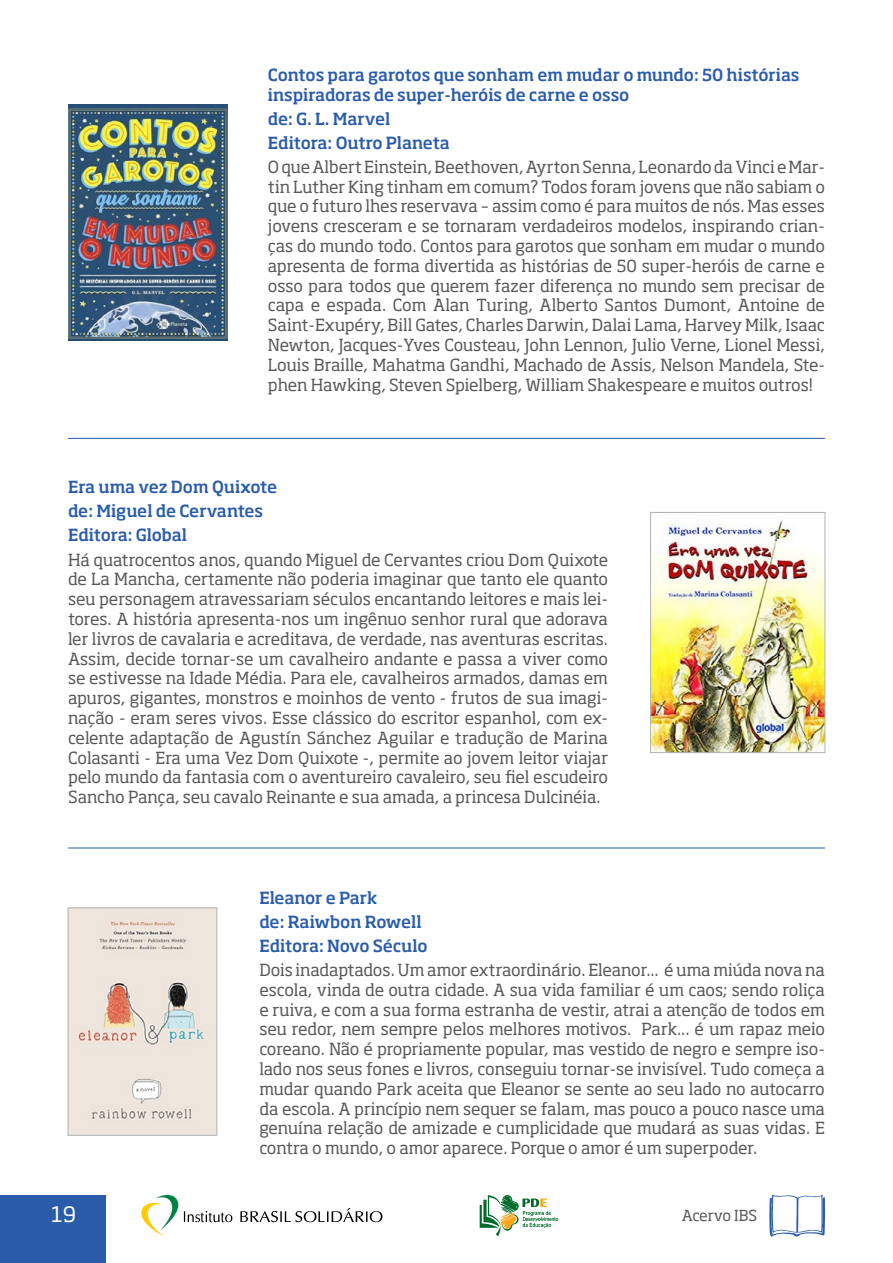
<style>
.page{position:relative;width:893px;height:1263px;background:#fff}
.page>*{position:absolute;margin:0;border:0;box-sizing:border-box;transform-origin:0 0}
.t1{font:21px "Soho Std";color:#fff}
.t2{font:16.5px/19.8px "Soho Std";letter-spacing:-.01em;color:#58595b;text-align:justify}
.t3{font:500 16.5px/24px "Soho Std";letter-spacing:-.01em;color:#2a5caa}
.t4{font:15px "Soho Std";color:#58595b}
</style>
<div class="page">
<div style="left:0;top:1195px;width:106px;height:68px;background:#2a5caa"></div>
<svg style="left:240px;top:1208px;width:142px;height:14px"></svg>
<svg style="left:141px;top:1195px;width:91px;height:42px"></svg>
<svg style="left:480px;top:1195px;width:78px;height:41px"></svg>
<svg style="left:769px;top:1195px;width:56px;height:42px"></svg>
<img style="left:68px;top:104px;width:159px;height:237px">
<hr style="left:68px;top:438px;width:757px;height:1px;background:#2a5caa">
<img style="left:652px;top:520px;width:171px;height:231px">
<div style="left:650px;top:512px;width:175px;height:241px;border:1px solid #b1b4b6"></div>
<hr style="left:68px;top:848px;width:757px;height:1px;background:#2a5caa">
<img style="left:70px;top:909px;width:145px;height:225px">
<div style="left:68px;top:907px;width:149px;height:229px;border:1px solid #b1b4b6"></div>
<p class="t3" style="left:268px;top:64px;width:533px;line-height:19.8px">Contos para garotos que sonham em mudar o mundo: 50 histórias inspiradoras de super-heróis de carne e osso</p>
<p class="t3" style="left:268px;top:106px;width:184px">de: G. L. Marvel<br>Editora: Outro Planeta</p>
<p class="t2" style="left:268px;top:157px;width:559px">O que Albert Einstein, Beethoven, Ayrton Senna, Leonardo da Vinci e Mar&shy;tin Luther King tinham em comum? Todos foram jovens que não sabiam o que o futuro lhes reservava – assim como é para muitos de nós. Mas esses jovens cresceram e se tornaram verdadeiros modelos, inspirando crian&shy;ças do mundo todo. Contos para garotos que sonham em mudar o mundo apresenta de forma divertida as histórias de 50 super-heróis de carne e osso para todos que querem fazer diferença no mundo sem precisar de capa e espada. Com Alan Turing, Alberto Santos Dumont, Antoine de Saint-Exupéry, Bill Gates, Charles Darwin, Dalai Lama, Harvey Milk, Isaac Newton, Jacques-Yves Cousteau, John Lennon, Julio Verne, Lionel Messi, Louis Braille, Mahatma Gandhi, Machado de Assis, Nelson Mandela, Ste&shy;phen Hawking, Steven Spielberg, William Shakespeare e muitos outros!</p>
<p class="t3" style="left:68px;top:475px;width:211px">Era uma vez Dom Quixote de: Miguel de Cervantes<br>Editora: Global</p>
<p class="t2" style="left:68px;top:549px;width:542px">Há quatrocentos anos, quando Miguel de Cervantes criou Dom Quixote de La Mancha, certamente não poderia imaginar que tanto ele quanto seu personagem atravessariam séculos encantando leitores e mais lei&shy;tores. A história apresenta-nos um ingênuo senhor rural que adorava ler livros de cavalaria e acreditava, de verdade, nas aventuras escritas.<br>Assim, decide tornar-se um cavalheiro andante e passa a viver como se estivesse na Idade Média. Para ele, cavalheiros armados, damas em apuros, gigantes, monstros e moinhos de vento - frutos de sua imagi&shy;nação - eram seres vivos. Esse clássico do escritor espanhol, com ex&shy;celente adaptação de Agustín Sánchez Aguilar e tradução de Marina Colasanti - Era uma Vez Dom Quixote -, permite ao jovem leitor viajar pelo mundo da fantasia com o aventureiro cavaleiro, seu fiel escudeiro Sancho Pança, seu cavalo Reinante e sua amada, a princesa Dulcinéia.</p>
<p class="t3" style="left:259px;top:885px;width:170px">Eleanor e Park<br>de: Raiwbon Rowell<br>Editora: Novo Século</p>
<p class="t2" style="left:259px;top:960px;width:567px">Dois inadaptados. Um amor extraordinário. Eleanor... é uma miúda nova na escola, vinda de outra cidade. A sua vida familiar é um caos; sendo roliça e ruiva, e com a sua forma estranha de vestir, atrai a atenção de todos em seu redor, nem sempre pelos melhores motivos. Park... é um rapaz meio coreano. Não é propriamente popular, mas vestido de negro e sempre iso&shy;lado nos seus fones e livros, conseguiu tornar-se invisível. Tudo começa a mudar quando Park aceita que Eleanor se sente ao seu lado no autocarro da escola. A princípio nem sequer se falam, mas pouco a pouco nasce uma genuína relação de amizade e cumplicidade que mudará as suas vidas. E contra o mundo, o amor aparece. Porque o amor é um superpoder.</p>
<p class="t1" style="left:51px;top:1201px;width:26px">19</p>
<p class="t4" style="left:682px;top:1206px;width:77px">Acervo IBS</p>
</div>
